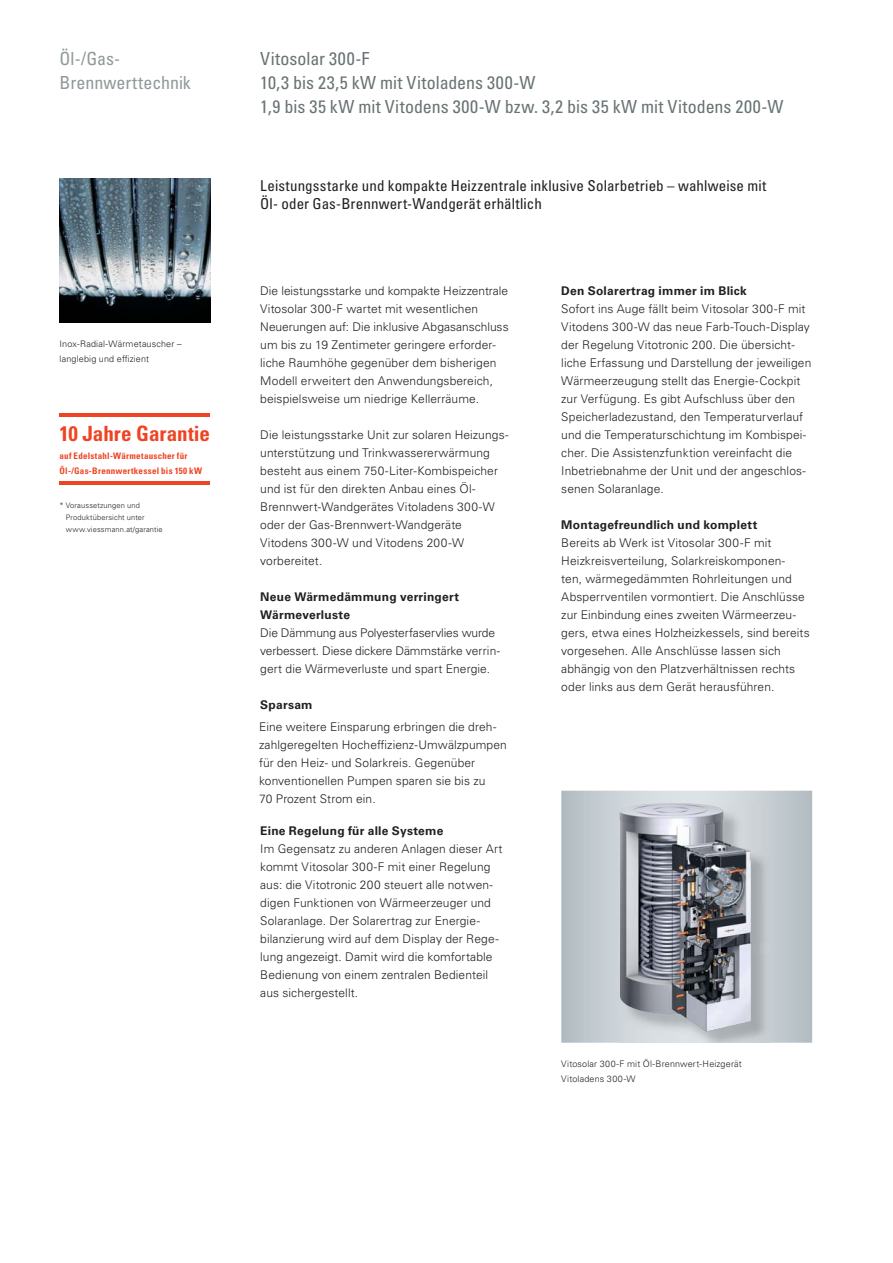
<style>
.page{position:relative;width:893px;height:1263px;background:#fff}
.page>*{position:absolute;margin:0;border:0;box-sizing:border-box;transform-origin:0 0}
.t1{font:21px "Univers LTCYR 67 Bold Cond";color:#ef4423}
.t2{font:condensed 18px/24px "Univers LTCYR 57";letter-spacing:.01em;color:#697374}
.t3{font:condensed 18px/24px "Univers LTCYR 57";letter-spacing:-.005em;color:#90999a}
.t4{font:condensed 15px/18px "Univers LTCYR 57";letter-spacing:.005em;color:#231f20}
.t5{font:300 12px/18px "Univers LTCYR 45";letter-spacing:.01em;color:#231f20}
.t6{font:700 12px/18px "Univers LTCYR 65";letter-spacing:.02em;color:#231f20}
.t7{font:300 9px/15px "Univers LTCYR 45";letter-spacing:.02em;color:#231f20}
.t8{font:9px/15px "Univers LTCYR 67 Bold Cond";letter-spacing:.025em;color:#ef4423}
.t9{font:300 7.5px/12px "Univers LTCYR 45";letter-spacing:.02em;color:#231f20}
</style>
<div class="page">
<img style="left:60px;top:179px;width:150px;height:144px">
<svg style="left:561px;top:791px;width:251px;height:252px;background:#bfc8cd"></svg>
<img style="left:622px;top:805px;width:148px;height:238px">
<img style="left:619px;top:803px;width:132px;height:228px">
<hr style="left:60px;top:413px;width:150px;height:3px;background:#ef4423">
<hr style="left:60px;top:481px;width:150px;height:4px;background:#ef4423">
<h2 class="t3" style="left:60px;top:48px;width:133px">Öl-/Gas-<br>Brennwerttechnik</h2>
<h2 class="t2" style="left:260px;top:48px;width:525px">Vitosolar 300-F<br>10,3 bis 23,5 kW mit Vitoladens 300-W<br>1,9 bis 35 kW mit Vitodens 300-W bzw. 3,2 bis 35 kW mit Vitodens 200-W</h2>
<p class="t7" style="left:60px;top:337px;width:123px">Inox-Radial-Wärmetauscher – langlebig und effizient</p>
<h1 class="t1" style="left:60px;top:421px;width:152px">10 Jahre Garantie</h1>
<p class="t8" style="left:60px;top:448px;width:144px">auf Edelstahl-Wärmetauscher für<br>Öl-/Gas-Brennwertkessel bis 150 kW</p>
<p class="t9" style="left:66px;top:500px;width:98px;text-indent:-6px">* Voraussetzungen und<br>Produktübersicht unter www.viessmann.at/garantie</p>
<p class="t4" style="left:260px;top:177px;width:508px">Leistungsstarke und kompakte Heizzentrale inklusive Solarbetrieb – wahlweise mit<br>Öl- oder Gas-Brennwert-Wandgerät erhältlich</p>
<p class="t5" style="left:260px;top:283px;width:250px">Die leistungsstarke und kompakte Heizzentrale Vitosolar 300-F wartet mit wesentlichen Neuerungen auf: Die inklusive Abgasanschluss um bis zu 19 Zentimeter geringere erforder&shy;liche Raumhöhe gegenüber dem bisherigen Modell erweitert den Anwendungsbereich, beispielsweise um niedrige Kellerräume.</p>
<p class="t5" style="left:260px;top:427px;width:250px">Die leistungsstarke Unit zur solaren Heizungs&shy;unterstützung und Trinkwassererwärmung besteht aus einem 750-Liter-Kombispeicher und ist für den direkten Anbau eines Öl-Brennwert-Wandgerätes Vitoladens 300-W oder der Gas-Brennwert-Wandgeräte Vitodens 300-W und Vitodens 200-W vorbereitet.</p>
<p class="t6" style="left:260px;top:589px;width:200px">Neue Wärmedämmung verringert<br>Wärmeverluste</p>
<p class="t5" style="left:260px;top:625px;width:241px">Die Dämmung aus Polyesterfaservlies wurde verbessert. Diese dickere Dämmstärke verrin&shy;gert die Wärmeverluste und spart Energie.</p>
<p class="t6" style="left:260px;top:697px;width:54px">Sparsam</p>
<p class="t5" style="left:259px;top:719px;width:249px">Eine weitere Einsparung erbringen die dreh&shy;zahlgeregelten Hocheffizienz-Umwälzpumpen für den Heiz- und Solarkreis. Gegenüber konventionellen Pumpen sparen sie bis zu<br>70 Prozent Strom ein.</p>
<p class="t6" style="left:260px;top:823px;width:185px">Eine Regelung für alle Systeme</p>
<p class="t5" style="left:260px;top:841px;width:244px">Im Gegensatz zu anderen Anlagen dieser Art kommt Vitosolar 300-F mit einer Regelung aus: die Vitotronic 200 steuert alle notwen&shy;digen Funktionen von Wärmeerzeuger und Solaranlage. Der Solarertrag zur Energie&shy;bilanzierung wird auf dem Display der Rege&shy;lung angezeigt. Damit wird die komfortable Bedienung von einem zentralen Bedienteil aus sichergestellt.</p>
<p class="t6" style="left:561px;top:283px;width:187px">Den Solarertrag immer im Blick</p>
<p class="t5" style="left:561px;top:301px;width:252px">Sofort ins Auge fällt beim Vitosolar 300-F mit Vitodens 300-W das neue Farb-Touch-Display der Regelung Vitotronic 200. Die übersicht&shy;liche Erfassung und Darstellung der jeweiligen Wärmeerzeugung stellt das Energie-Cockpit zur Verfügung. Es gibt Aufschluss über den Speicherladezustand, den Temperaturverlauf und die Temperaturschichtung im Kombispei&shy;cher. Die Assistenzfunktion vereinfacht die Inbetriebnahme der Unit und der angeschlos&shy;senen Solaranlage.</p>
<p class="t6" style="left:561px;top:517px;width:198px">Montagefreundlich und komplett</p>
<p class="t5" style="left:561px;top:535px;width:250px">Bereits ab Werk ist Vitosolar 300-F mit Heizkreisverteilung, Solarkreiskomponen-<br>ten, wärmegedämmten Rohrleitungen und Absperrventilen vormontiert. Die Anschlüsse zur Einbindung eines zweiten Wärmeerzeu&shy;gers, etwa eines Holzheizkessels, sind bereits vorgesehen. Alle Anschlüsse lassen sich abhängig von den Platzverhältnissen rechts oder links aus dem Gerät herausführen.</p>
<p class="t7" style="left:561px;top:1057px;width:182px">Vitosolar 300-F mit Öl-Brennwert-Heizgerät<br>Vitoladens 300-W</p>
</div>
